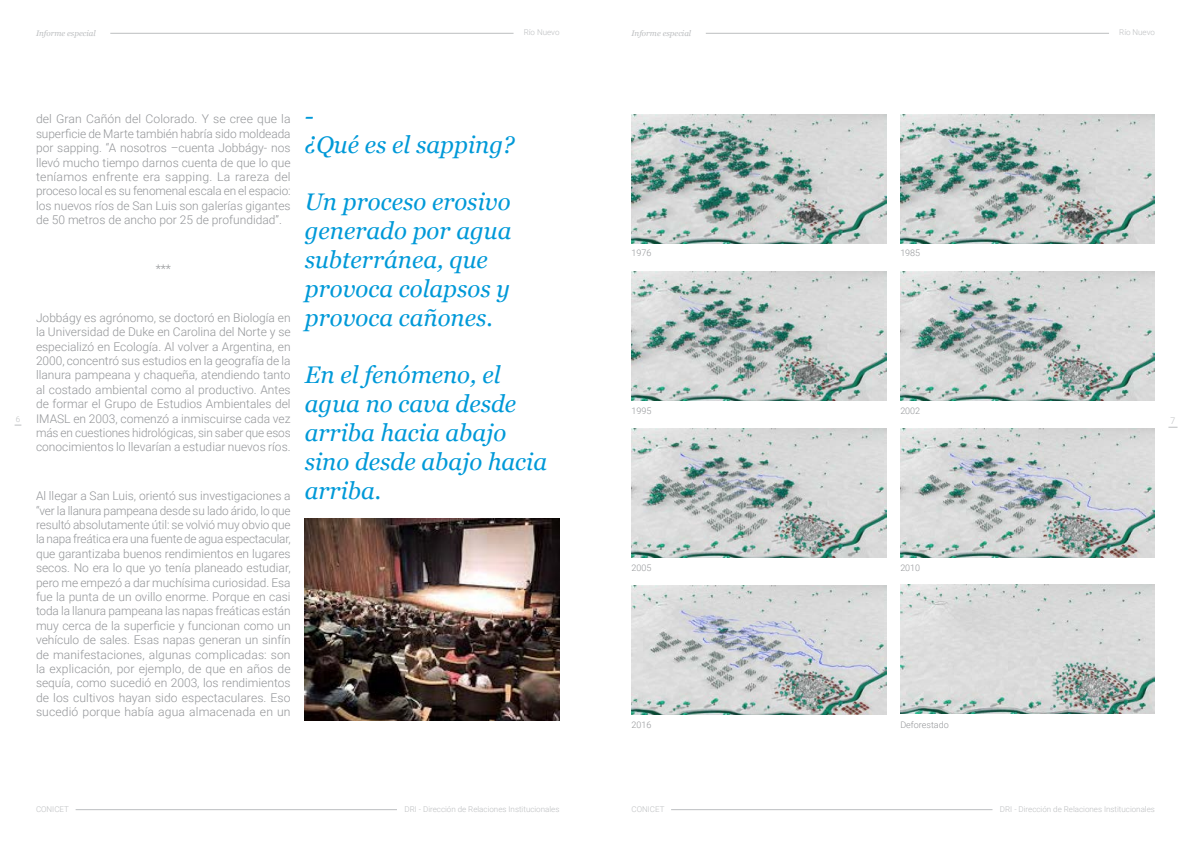
<style>
.page{position:relative;width:1191px;height:842px;background:#fff}
.page>*{position:absolute;margin:0;border:0;box-sizing:border-box;transform-origin:0 0}
.t1{font:italic 24px/28.8px "Georgia";color:#0099d8}
.t2{font:300 12px/14.4px "Roboto";color:#939598;text-align:justify}
.t3{font:300 9px "Roboto";color:#939598}
.t4{font:300 9px "Roboto Mono";color:#bcbec0}
.t5{font:300 8px "Roboto";color:#bcbec0}
.t6{font:italic 8px "Georgia";color:#bcbec0}
</style>
<div class="page">
<hr style="left:110px;top:33px;width:403px;height:1px;background:#bcbec0">
<hr style="left:706px;top:33px;width:403px;height:1px;background:#bcbec0">
<hr style="left:76px;top:809px;width:321px;height:1px;background:#bcbec0">
<hr style="left:671px;top:809px;width:321px;height:1px;background:#bcbec0">
<img style="left:305px;top:519px;width:254px;height:201px">
<img style="left:631px;top:114px;width:255px;height:129px">
<img style="left:900px;top:114px;width:255px;height:129px">
<img style="left:631px;top:271px;width:255px;height:129px">
<img style="left:900px;top:271px;width:255px;height:129px">
<img style="left:631px;top:428px;width:255px;height:129px">
<img style="left:900px;top:429px;width:255px;height:129px">
<img style="left:631px;top:585px;width:255px;height:129px">
<img style="left:900px;top:584px;width:255px;height:129px">
<p class="t6" style="left:36px;top:28px;width:61px">Informe especial</p>
<p class="t5" style="left:524px;top:26px;width:37px">Río Nuevo</p>
<p class="t6" style="left:631px;top:28px;width:61px">Informe especial</p>
<p class="t5" style="left:1119px;top:26px;width:37px">Río Nuevo</p>
<p class="t2" style="left:36px;top:111px;width:256px">del Gran Cañón del Colorado. Y se cree que la superficie de Marte también habría sido moldeada por sapping. “A nosotros –cuenta Jobbágy- nos llevó mucho tiempo darnos cuenta de que lo que teníamos enfrente era sapping. La rareza del proceso local es su fenomenal escala en el espacio: los nuevos ríos de San Luis son galerías gigantes de 50 metros de ancho por 25 de profundidad”.</p>
<p class="t2" style="left:156px;top:261px;width:17px">***</p>
<h1 class="t1" style="left:305px;top:102px;width:211px">-<br>¿Qué es el sapping?</h1>
<h1 class="t1" style="left:305px;top:188px;width:208px">Un proceso erosivo generado por agua subterránea, que provoca colapsos y provoca cañones.</h1>
<h1 class="t1" style="left:305px;top:361px;width:244px">En el fenómeno, el agua no cava desde arriba hacia abajo sino desde abajo hacia arriba.</h1>
<p class="t3" style="left:900px;top:246px;width:21px">1985</p>
<p class="t3" style="left:631px;top:246px;width:21px">1976</p>
<p class="t2" style="left:36px;top:310px;width:256px">Jobbágy es agrónomo, se doctoró en Biología en la Universidad de Duke en Carolina del Norte y se especializó en Ecología. Al volver a Argentina, en 2000, concentró sus estudios en la geografía de la llanura pampeana y chaqueña, atendiendo tanto al costado ambiental como al productivo. Antes de formar el Grupo de Estudios Ambientales del IMASL en 2003, comenzó a inmiscuirse cada vez más en cuestiones hidrológicas, sin saber que esos conocimientos lo llevarían a estudiar nuevos ríos.</p>
<p class="t2" style="left:36px;top:488px;width:256px">Al llegar a San Luis, orientó sus investigaciones a “ver la llanura pampeana desde su lado árido, lo que resultó absolutamente útil: se volvió muy obvio que la napa freática era una fuente de agua espectacular, que garantizaba buenos rendimientos en lugares secos. No era lo que yo tenía planeado estudiar, pero me empezó a dar muchísima curiosidad. Esa fue la punta de un ovillo enorme. Porque en casi toda la llanura pampeana las napas freáticas están muy cerca de la superficie y funcionan como un vehículo de sales. Esas napas generan un sinfín de manifestaciones, algunas complicadas: son la explicación, por ejemplo, de que en años de sequía, como sucedió en 2003, los rendimientos de los cultivos hayan sido espectaculares. Eso sucedió porque había agua almacenada en un</p>
<p class="t3" style="left:900px;top:404px;width:21px">2002</p>
<p class="t3" style="left:631px;top:404px;width:21px">1995</p>
<p class="t5" style="left:16px;top:413px;width:6px">6</p>
<p class="t4" style="left:1170px;top:414px;width:7px">7</p>
<p class="t3" style="left:631px;top:561px;width:21px">2005</p>
<p class="t3" style="left:900px;top:561px;width:21px">2010</p>
<p class="t3" style="left:900px;top:718px;width:50px">Deforestado</p>
<p class="t3" style="left:631px;top:718px;width:21px">2016</p>
<p class="t5" style="left:36px;top:803px;width:35px">CONICET</p>
<p class="t5" style="left:404px;top:803px;width:156px">DRI - Dirección de Relaciones Institucionales</p>
<p class="t5" style="left:631px;top:803px;width:35px">CONICET</p>
<p class="t5" style="left:1000px;top:803px;width:156px">DRI - Dirección de Relaciones Institucionales</p>
</div>
